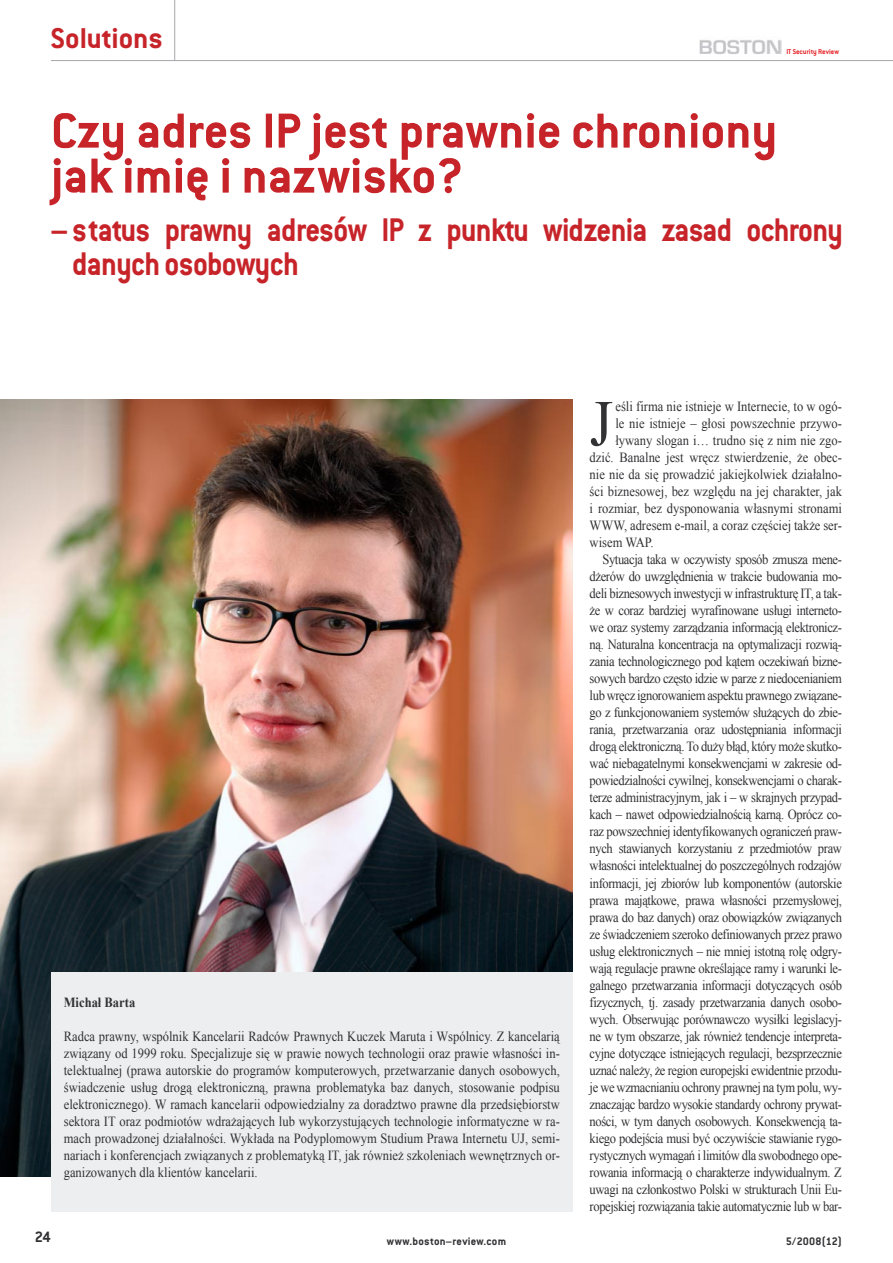
<style>
.page{position:relative;width:893px;height:1263px;background:#fff}
.page>*{position:absolute;margin:0;border:0;box-sizing:border-box;transform-origin:0 0}
.PREBODY1{font:65.25px "Times New Roman";color:#323235;scale:.9 1}
.TYTUL{font:700 54px/45px "Conduit Pl";color:#c7242a}
.HANGING1{font:700 36px/34px "Conduit Pl";letter-spacing:-.02em;color:#c7242a;scale:.9 1}
.t1{font:700 31.5px "Conduit Pl";color:#c7242a}
.t2{font:700 16.5px "Conduit Pl";color:#323235}
.BODY_TEXT{font:13.95px/17px "Times New Roman";letter-spacing:-.03em;color:#323235;text-align:justify;scale:.9 1}
.BODY1{font:13.95px/17px "Times New Roman";color:#323235;text-align:justify;scale:.9 1}
.PREBODY1-2{font:13.95px "Times New Roman";color:#323235;scale:.9 1}
.BODY1-2{font:700 13.95px "Times New Roman";color:#323235;scale:.9 1}
.STOPKA{font:700 12px "Conduit Pl";letter-spacing:.02em;color:#323235}
.NUMER_WYDANIAL{font:700 12px "Conduit Pl";letter-spacing:.015em;color:#323235}
.t3{font:700 7.65px "Conduit Pl";color:#e62329}
</style>
<div class="page">
<hr style="left:51px;top:60px;width:842px;height:1px;background:#a5a6a9">
<hr style="left:174px;top:0;width:1px;height:60px;background:#a5a6a9">
<img style="left:700px;top:39px;width:82px;height:15px">
<img style="left:0;top:400px;width:573px;height:777px">
<div style="left:51px;top:972px;width:522px;height:240px;background:#edeeef"></div>
<p class="t1" style="left:51px;top:20px;width:114px">Solutions</p>
<p class="t3" style="left:786px;top:47px;width:54px">IT Security Review</p>
<p class="TYTUL" style="left:51px;top:107px;width:728px">Czy adres IP jest prawnie chroniony jak imię i nazwisko?</p>
<p class="HANGING1" style="left:72px;top:212px;width:858px;text-indent:-21px">– status prawny adresów IP z punktu widzenia zasad ochrony danych osobowych</p>
<p class="BODY1-2" style="left:64px;top:992px;width:81px">Michał Barta</p>
<p class="BODY1" style="left:64px;top:1027px;width:553px">Radca prawny, wspólnik Kancelarii Radców Prawnych Kuczek Maruta i Wspólnicy. Z kancelarią związany od 1999 roku. Specjalizuje się w prawie nowych technologii oraz prawie własności in&shy;telektualnej (prawa autorskie do programów komputerowych, przetwarzanie danych osobowych, świadczenie usług drogą elektroniczną, prawna problematyka baz danych, stosowanie podpisu elektronicznego). W ramach kancelarii odpowiedzialny za doradztwo prawne dla przedsiębiorstw sektora IT oraz podmiotów wdrażających lub wykorzystujących technologie informatyczne w ra&shy;mach prowadzonej działalności. Wykłada na Podyplomowym Studium Prawa Internetu UJ, semi&shy;nariach i konferencjach związanych z problematyką IT, jak również szkoleniach wewnętrznych or&shy;ganizowanych dla klientów kancelarii.</p>
<p class="t2" style="left:35px;top:1227px;width:18px">24</p>
<p class="STOPKA" style="left:387px;top:1234px;width:121px">www.boston–review.com</p>
<p class="PREBODY1" style="left:590px;top:379px;width:27px">J</p>
<p class="PREBODY1-2" style="left:615px;top:397px;width:253px">eśli firma nie istnieje w Internecie, to w ogó-</p>
<p class="PREBODY1-2" style="left:615px;top:414px;width:253px">le nie istnieje – głosi powszechnie przywo-</p>
<p class="PREBODY1-2" style="left:615px;top:431px;width:253px">ływany slogan i… trudno się z nim nie zgo-</p>
<p class="PREBODY1-2" style="left:590px;top:448px;width:282px">dzić. Banalne jest wręcz stwierdzenie, że obec-</p>
<p class="PREBODY1-2" style="left:590px;top:465px;width:282px">nie nie da się prowadzić jakiejkolwiek działalno-</p>
<p class="PREBODY1-2" style="left:590px;top:482px;width:282px">ści biznesowej, bez względu na jej charakter, jak</p>
<p class="PREBODY1-2" style="left:590px;top:499px;width:282px">i rozmiar, bez dysponowania własnymi stronami</p>
<p class="PREBODY1-2" style="left:590px;top:516px;width:282px">WWW, adresem e-mail, a coraz częściej także ser-</p>
<p class="PREBODY1-2" style="left:590px;top:533px;width:73px">wisem WAP.</p>
<p class="BODY_TEXT" style="left:590px;top:551px;width:282px;text-indent:13px">Sytuacja taka w oczywisty sposób zmusza mene&shy;dżerów do uwzględnienia w trakcie budowania mo&shy;deli biznesowych inwestycji w infrastrukturę IT, a tak&shy;że w coraz bardziej wyrafinowane usługi interneto&shy;we oraz systemy zarządzania informacją elektronicz&shy;ną. Naturalna koncentracja na optymalizacji rozwią&shy;zania technologicznego pod kątem oczekiwań bizne&shy;sowych bardzo często idzie w parze z niedocenianiem lub wręcz ignorowaniem aspektu prawnego związane&shy;go z funkcjonowaniem systemów służących do zbie&shy;rania, przetwarzania oraz udostępniania informacji drogą elektroniczną. To duży błąd, który może skutko&shy;wać niebagatelnymi konsekwencjami w zakresie od&shy;powiedzialności cywilnej, konsekwencjami o charak&shy;terze administracyjnym, jak i – w skrajnych przypad&shy;kach – nawet odpowiedzialnością karną. Oprócz co&shy;raz powszechniej identyfikowanych ograniczeń praw&shy;nych stawianych korzystaniu z przedmiotów praw własności intelektualnej do poszczególnych rodzajów informacji, jej zbiorów lub komponentów (autorskie prawa majątkowe, prawa własności przemysłowej, prawa do baz danych) oraz obowiązków związanych ze świadczeniem szeroko definiowanych przez prawo usług elektronicznych – nie mniej istotną rolę odgry&shy;wają regulacje prawne określające ramy i warunki le&shy;galnego przetwarzania informacji dotyczących osób fizycznych, tj. zasady przetwarzania danych osobo&shy;wych. Obserwując porównawczo wysiłki legislacyj&shy;ne w tym obszarze, jak również tendencje interpreta&shy;cyjne dotyczące istniejących regulacji, bezsprzecznie uznać należy, że region europejski ewidentnie przodu&shy;je we wzmacnianiu ochrony prawnej na tym polu, wy&shy;znaczając bardzo wysokie standardy ochrony prywat&shy;ności, w tym danych osobowych. Konsekwencją ta&shy;kiego podejścia musi być oczywiście stawianie rygo&shy;rystycznych wymagań i limitów dla swobodnego ope&shy;rowania informacją o charakterze indywidualnym. Z uwagi na członkostwo Polski w strukturach Unii Eu&shy;ropejskiej rozwiązania takie automatycznie lub w bar-</p>
<p class="NUMER_WYDANIAL" style="left:786px;top:1234px;width:58px">5/2008(12)</p>
</div>
